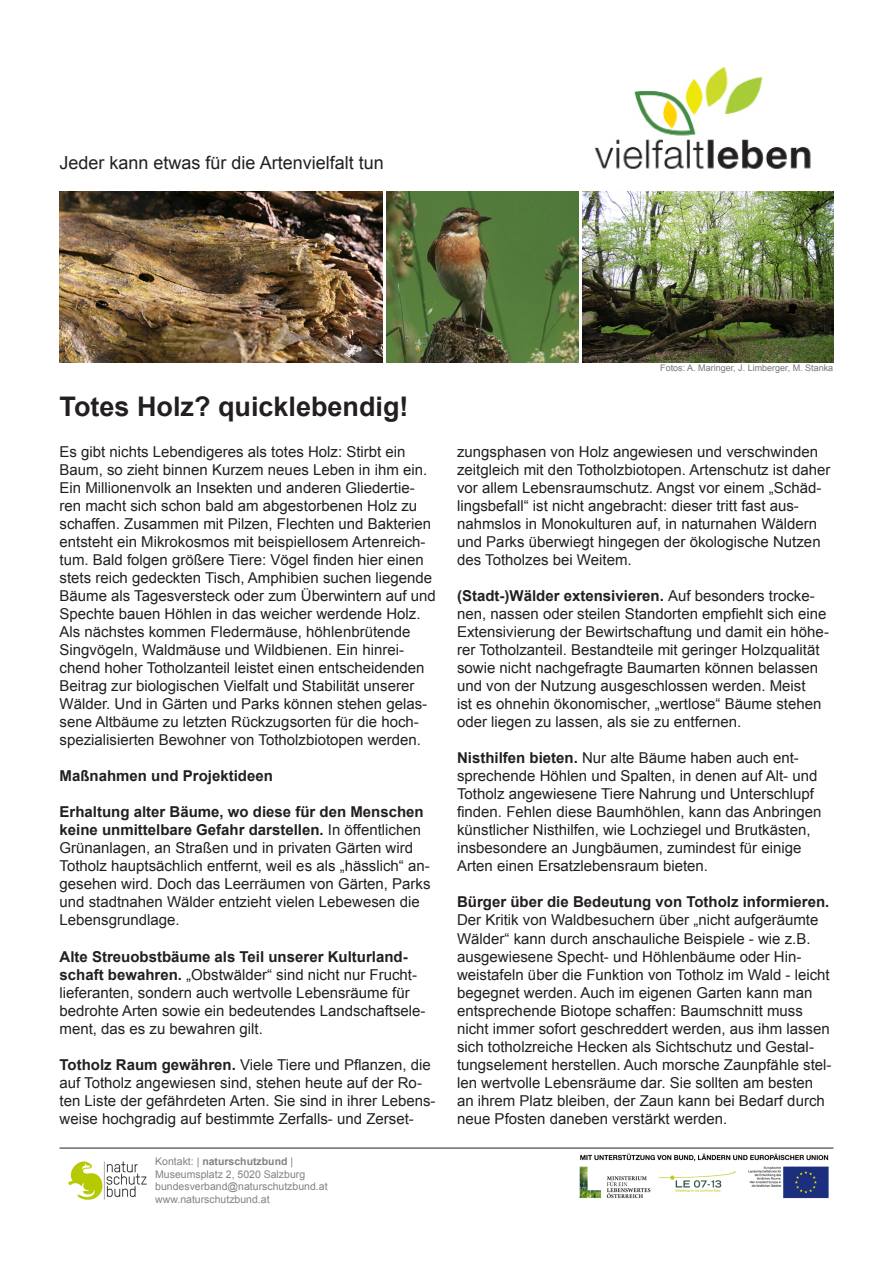
<style>
.page{position:relative;width:893px;height:1263px;background:#fff}
.page>*{position:absolute;margin:0;border:0;box-sizing:border-box;transform-origin:0 0}
.t1{font:700 27px "Arial";color:#231f20}
.t2{font:18px "Arial";color:#231f20}
.t3{font:15px/18px "Arial";color:#231f20}
.t4{font:700 15px "Arial";color:#231f20}
.t5{font:10.5px "Arial";color:#808285}
.t6{font:700 10.5px "Arial";color:#808285}
.t7{font:9px "Arial";color:#757679}
.s1{font-weight:700}
.s2{font-weight:400}
</style>
<div class="page">
<img style="left:594px;top:67px;width:217px;height:102px">
<img style="left:387px;top:191px;width:191px;height:172px">
<img style="left:60px;top:191px;width:323px;height:172px">
<img style="left:583px;top:191px;width:250px;height:172px">
<hr style="left:60px;top:1148px;width:773px;height:1px;background:#231f20">
<img style="left:580px;top:1154px;width:249px;height:45px">
<img style="left:68px;top:1161px;width:79px;height:39px">
<p class="t2" style="left:60px;top:151px;width:326px">Jeder kann etwas für die Artenvielfalt tun</p>
<p class="t1" style="left:60px;top:389px;width:351px">Totes Holz? quicklebendig!</p>
<p class="t3" style="left:60px;top:443px;width:378px">Es gibt nichts Lebendigeres als totes Holz: Stirbt ein Baum, so zieht binnen Kurzem neues Leben in ihm ein.<br>Ein Millionenvolk an Insekten und anderen Gliedertie&shy;ren macht sich schon bald am abgestorbenen Holz zu schaffen. Zusammen mit Pilzen, Flechten und Bakterien entsteht ein Mikrokosmos mit beispiellosem Artenreich&shy;tum. Bald folgen größere Tiere: Vögel finden hier einen stets reich gedeckten Tisch, Amphibien suchen liegende Bäume als Tagesversteck oder zum Überwintern auf und Spechte bauen Höhlen in das weicher werdende Holz.<br>Als nächstes kommen Fledermäuse, höhlenbrütende Singvögeln, Waldmäuse und Wildbienen. Ein hinrei&shy;chend hoher Totholzanteil leistet einen entscheidenden Beitrag zur biologischen Vielfalt und Stabilität unserer Wälder. Und in Gärten und Parks können stehen gelas&shy;sene Altbäume zu letzten Rückzugsorten für die hoch&shy;spezialisierten Bewohner von Totholzbiotopen werden.</p>
<p class="t4" style="left:60px;top:766px;width:215px">Maßnahmen und Projektideen</p>
<p class="t3" style="left:60px;top:803px;width:372px"><span class="s1">Erhaltung alter Bäume, wo diese für den Menschen keine unmittelbare Gefahr darstellen.</span> In öffentlichen Grünanlagen, an Straßen und in privaten Gärten wird Totholz hauptsächlich entfernt, weil es als „hässlich“ an&shy;gesehen wird. Doch das Leerräumen von Gärten, Parks und stadtnahen Wälder entzieht vielen Lebewesen die Lebensgrundlage.</p>
<p class="t3" style="left:60px;top:947px;width:368px"><span class="s1">Alte Streuobstbäume als Teil unserer Kulturland&shy;schaft bewahren.</span> „Obstwälder“ sind nicht nur Frucht&shy;lieferanten, sondern auch wertvolle Lebensräume für bedrohte Arten sowie ein bedeutendes Landschaftsele&shy;ment, das es zu bewahren gilt.</p>
<p class="t3" style="left:60px;top:1055px;width:378px"><span class="s1">Totholz Raum gewähren.</span> Viele Tiere und Pflanzen, die auf Totholz angewiesen sind, stehen heute auf der Ro&shy;ten Liste der gefährdeten Arten. Sie sind in ihrer Lebens&shy;weise hochgradig auf bestimmte Zerfalls- und Zerset-</p>
<p class="t6" style="left:155px;top:1154px;width:139px"><span class="s2">Kontakt: |</span> naturschutzbund <span class="s2">|</span></p>
<p class="t5" style="left:155px;top:1167px;width:151px">Museumsplatz 2, 5020 Salzburg</p>
<p class="t5" style="left:155px;top:1180px;width:174px">bundesverband@naturschutzbund.at</p>
<p class="t5" style="left:155px;top:1192px;width:116px">www.naturschutzbund.at</p>
<p class="t7" style="left:660px;top:362px;width:175px">Fotos: A. Maringer, J. Limberger, M. Stanka</p>
<p class="t3" style="left:457px;top:443px;width:375px">zungsphasen von Holz angewiesen und verschwinden zeitgleich mit den Totholzbiotopen. Artenschutz ist daher vor allem Lebensraumschutz. Angst vor einem „Schäd&shy;lingsbefall“ ist nicht angebracht: dieser tritt fast aus&shy;nahmslos in Monokulturen auf, in naturnahen Wäldern und Parks überwiegt hingegen der ökologische Nutzen des Totholzes bei Weitem.</p>
<p class="t3" style="left:457px;top:587px;width:373px"><span class="s1">(Stadt-)Wälder extensivieren.</span> Auf besonders trocke&shy;nen, nassen oder steilen Standorten empfiehlt sich eine Extensivierung der Bewirtschaftung und damit ein höhe&shy;rer Totholzanteil. Bestandteile mit geringer Holzqualität sowie nicht nachgefragte Baumarten können belassen und von der Nutzung ausgeschlossen werden. Meist<br>ist es ohnehin ökonomischer, „wertlose“ Bäume stehen oder liegen zu lassen, als sie zu entfernen.</p>
<p class="t3" style="left:457px;top:749px;width:366px"><span class="s1">Nisthilfen bieten.</span> Nur alte Bäume haben auch ent&shy;sprechende Höhlen und Spalten, in denen auf Alt- und Totholz angewiesene Tiere Nahrung und Unterschlupf finden. Fehlen diese Baumhöhlen, kann das Anbringen künstlicher Nisthilfen, wie Lochziegel und Brutkästen, insbesondere an Jungbäumen, zumindest für einige Arten einen Ersatzlebensraum bieten.</p>
<p class="t3" style="left:457px;top:893px;width:376px"><span class="s1">Bürger über die Bedeutung von Totholz informieren.<br></span>Der Kritik von Waldbesuchern über „nicht aufgeräumte Wälder“ kann durch anschauliche Beispiele - wie z.B. ausgewiesene Specht- und Höhlenbäume oder Hin&shy;weistafeln über die Funktion von Totholz im Wald - leicht begegnet werden. Auch im eigenen Garten kann man entsprechende Biotope schaffen: Baumschnitt muss nicht immer sofort geschreddert werden, aus ihm lassen sich totholzreiche Hecken als Sichtschutz und Gestal&shy;tungselement herstellen. Auch morsche Zaunpfähle stel&shy;len wertvolle Lebensräume dar. Sie sollten am besten an ihrem Platz bleiben, der Zaun kann bei Bedarf durch neue Pfosten daneben verstärkt werden.</p>
</div>
